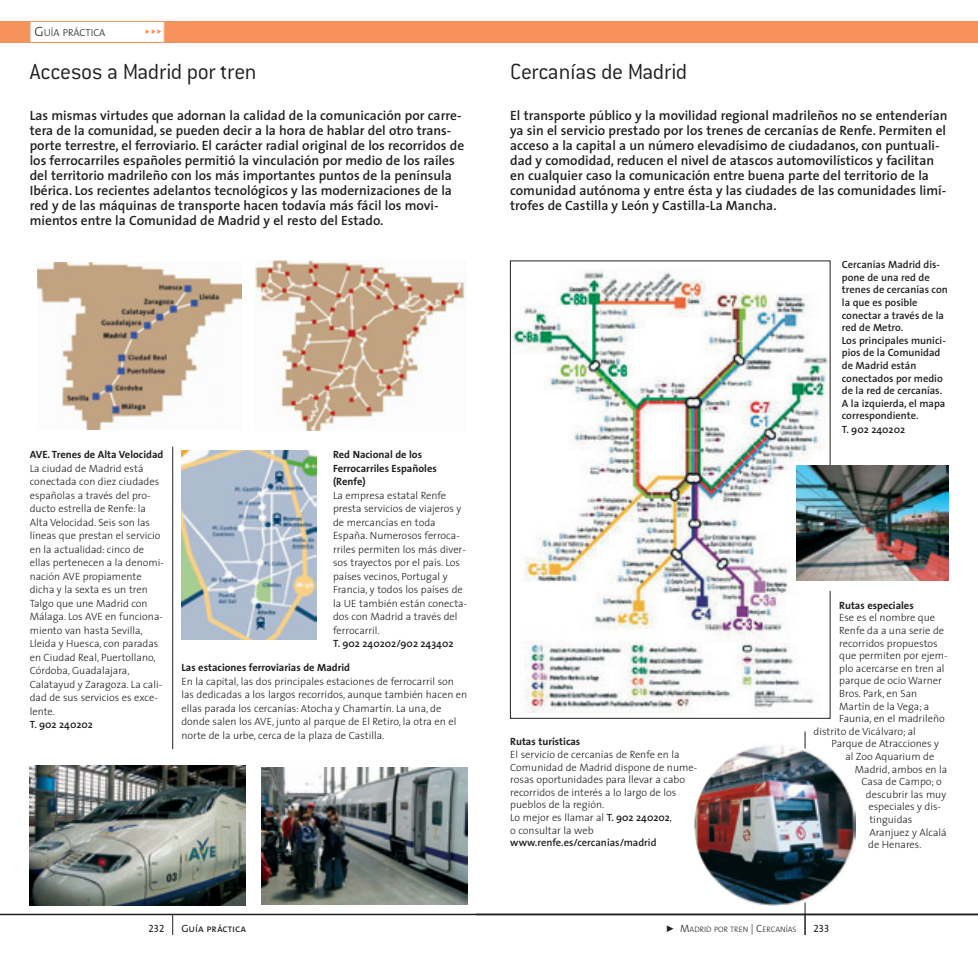
<style>
.page{position:relative;width:978px;height:957px;background:#fff}
.page>*{position:absolute;margin:0;border:0;box-sizing:border-box;transform-origin:0 0}
.t1{font:300 24px "Conduit ITC";letter-spacing:-.015em;color:#231f20}
.t2{font:600 13.5px/15px "The Sans";color:#231f20}
.t3{font:300 10.5px/13.5px "The Sans";color:#231f20}
.t4{font:600 10.5px/12.6px "The Sans";color:#231f20}
.t5{font:700 10.5px/13.5px "The Sans";color:#231f20}
.t6{font:10.5px "The Sans Caps";color:#231f20}
.t7{font:10.2px "The Sans Light Caps";color:#231f20}
.t8{font:300 7.8px "The Sans";color:#231f20}
.s1{font-size:13.5px}
.s2{color:#fff}
.s3{color:#f7925d}
.s4{font-weight:600}
.s5{font-size:10.5px}
</style>
<div class="page">
<div style="left:476px;top:21px;width:502px;height:22px;background:#f7925d"></div>
<hr style="left:805px;top:731px;width:1px;height:204px;background:#231f20">
<svg style="left:805px;top:915px;width:1px;height:20px"></svg>
<img style="left:512px;top:270px;width:316px;height:443px">
<div style="left:797px;top:465px;width:151px;height:126px;background:#fff"></div>
<img style="left:797px;top:465px;width:151px;height:115px">
<img style="left:694px;top:743px;width:162px;height:162px">
<div style="left:0;top:21px;width:489px;height:22px;background:#f7925d"></div>
<div style="left:30px;top:21px;width:134px;height:21px;background:#fff"></div>
<div style="left:30px;top:21px;width:134px;height:22px;border:1px solid #f7925d"></div>
<hr style="left:0;top:913px;width:489px;height:2px;background:#231f20">
<hr style="left:489px;top:913px;width:489px;height:2px;background:#231f20">
<svg style="left:172px;top:915px;width:1px;height:20px"></svg>
<img style="left:38px;top:263px;width:203px;height:167px">
<img style="left:255px;top:261px;width:212px;height:169px">
<hr style="left:172px;top:446px;width:1px;height:303px;background:#231f20">
<img style="left:30px;top:765px;width:216px;height:141px">
<img style="left:181px;top:450px;width:135px;height:190px">
<img style="left:262px;top:767px;width:206px;height:138px">
<p class="t7" style="left:35px;top:29px;width:133px"><span class="s1">G</span>UÍA PRÁCTICA<span class="s2">✔✔✔✔✔✔</span><span class="s3">✔✔✔</span></p>
<h1 class="t1" style="left:30px;top:64px;width:228px">Accesos a Madrid por tren</h1>
<p class="t2" style="left:30px;top:109px;width:436px">Las mismas virtudes que adornan la calidad de la comunicación por carre&shy;tera de la comunidad, se pueden decir a la hora de hablar del otro trans&shy;porte terrestre, el ferroviario. El carácter radial original de los recorridos de los ferrocarriles españoles permitió la vinculación por medio de los raíles del territorio madrileño con los más importantes puntos de la península Ibérica. Los recientes adelantos tecnológicos y las modernizaciones de la red y de las máquinas de transporte hacen todavía más fácil los movi&shy;mientos entre la Comunidad de Madrid y el resto del Estado.</p>
<p class="t5" style="left:30px;top:449px;width:135px">AVE. Trenes de Alta Velocidad</p>
<p class="t3" style="left:30px;top:462px;width:136px">La ciudad de Madrid está conectada con diez ciudades españolas a través del pro&shy;ducto estrella de Renfe: la<br>Alta Velocidad. Seis son las líneas que prestan el servicio en la actualidad: cinco de ellas pertenecen a la denomi&shy;nación AVE propiamente dicha y la sexta es un tren<br>Talgo que une Madrid con<br>Málaga. Los AVE en funciona&shy;miento van hasta Sevilla,<br>Lleida y Huesca, con paradas en Ciudad Real, Puertollano,<br>Córdoba, Guadalajara,<br>Calatayud y Zaragoza. La cali&shy;dad de sus servicios es exce&shy;lente.</p>
<p class="t4" style="left:30px;top:719px;width:65px">T. 902 240202</p>
<p class="t5" style="left:333px;top:449px;width:105px">Red Nacional de los<br>Ferrocarriles Españoles (Renfe)</p>
<p class="t3" style="left:333px;top:489px;width:136px">La empresa estatal Renfe presta servicios de viajeros y de mercancías en toda<br>España. Numerosos ferroca&shy;rriles permiten los más diver&shy;sos trayectos por el país. Los países vecinos, Portugal y<br>Francia, y todos los países de la UE también están conecta&shy;dos con Madrid a través del ferrocarril.</p>
<p class="t4" style="left:333px;top:638px;width:122px">T. 902 240202/902 243402</p>
<p class="t5" style="left:181px;top:662px;width:170px">Las estaciones ferroviarias de Madrid</p>
<p class="t3" style="left:181px;top:675px;width:287px">En la capital, las dos principales estaciones de ferrocarril son las dedicadas a los largos recorridos, aunque también hacen en ellas parada los cercanías: Atocha y Chamartín. La una, de donde salen los AVE, junto al parque de El Retiro, la otra en el norte de la urbe, cerca de la plaza de Castilla.</p>
<h1 class="t1" style="left:510px;top:64px;width:179px">Cercanías de Madrid</h1>
<p class="t2" style="left:510px;top:109px;width:439px">El transporte público y la movilidad regional madrileños no se entenderían ya sin el servicio prestado por los trenes de cercanías de Renfe. Permiten el acceso a la capital a un número elevadísimo de ciudadanos, con puntuali&shy;dad y comodidad, reducen el nivel de atascos automovilísticos y facilitan en cualquier caso la comunicación entre buena parte del territorio de la comunidad autónoma y entre ésta y las ciudades de las comunidades limí&shy;trofes de Castilla y León y Castilla-La Mancha.</p>
<p class="t5" style="left:510px;top:736px;width:72px">Rutas turísticas</p>
<p class="t3" style="left:510px;top:749px;width:188px;line-height:12.6px">El servicio de cercanías de Renfe en la<br>Comunidad de Madrid dispone de nume&shy;rosas oportunidades para llevar a cabo recorridos de interés a lo largo de los pueblos de la región.<br>Lo mejor es llamar al <span class="s4">T. 902 240202</span>,<br>o consultar la web</p>
<p class="t4" style="left:510px;top:837px;width:148px">www.renfe.es/cercanias/madrid</p>
<p class="t4" style="left:842px;top:259px;width:107px">Cercanías Madrid dis&shy;pone de una red de trenes de cercanías con la que es posible conectar a través de la red de Metro.<br>Los principales munici&shy;pios de la Comunidad de Madrid están conectados por medio de la red de cercanías.<br>A la izquierda, el mapa correspondiente.<br>T. 902 240202</p>
<p class="t5" style="left:839px;top:599px;width:76px">Rutas especiales</p>
<p class="t3" style="left:839px;top:612px;width:97px">Ese es el nombre que</p>
<p class="t3" style="left:839px;top:625px;width:106px">Renfe da a una serie de</p>
<p class="t3" style="left:839px;top:637px;width:100px">recorridos propuestos</p>
<p class="t3" style="left:839px;top:650px;width:110px">que permiten por ejem-</p>
<p class="t3" style="left:839px;top:662px;width:107px">plo acercarse en tren al</p>
<p class="t3" style="left:839px;top:675px;width:104px">parque de ocio Warner</p>
<p class="t3" style="left:839px;top:688px;width:80px">Bros. Park, en San</p>
<p class="t3" style="left:839px;top:700px;width:92px">Martín de la Vega; a</p>
<p class="t3" style="left:839px;top:713px;width:107px">Faunia, en el madrileño</p>
<p class="t3" style="left:814px;top:725px;width:104px">distrito de Vicálvaro; al</p>
<p class="t3" style="left:832px;top:738px;width:109px">Parque de Atracciones y</p>
<p class="t3" style="left:845px;top:751px;width:91px">al Zoo Aquarium de</p>
<p class="t3" style="left:855px;top:763px;width:94px">Madrid, ambos en la</p>
<p class="t3" style="left:861px;top:776px;width:82px">Casa de Campo; o</p>
<p class="t3" style="left:866px;top:788px;width:82px">descubrir las muy</p>
<p class="t3" style="left:868px;top:801px;width:74px">especiales y dis-</p>
<p class="t3" style="left:869px;top:814px;width:45px">tinguidas</p>
<p class="t3" style="left:869px;top:826px;width:79px">Aranjuez y Alcalá</p>
<p class="t3" style="left:868px;top:839px;width:55px">de Henares.</p>
<p class="t6" style="left:181px;top:924px;width:66px">Guía práctica</p>
<p class="t8" style="left:659px;top:926px;width:139px">✔<span class="s5">M</span>ADRID POR TREN <span class="s5">| C</span>ERCANÍAS</p>
<p class="t6" style="left:149px;top:924px;width:17px">232</p>
<p class="t6" style="left:814px;top:924px;width:17px">233</p>
</div>
